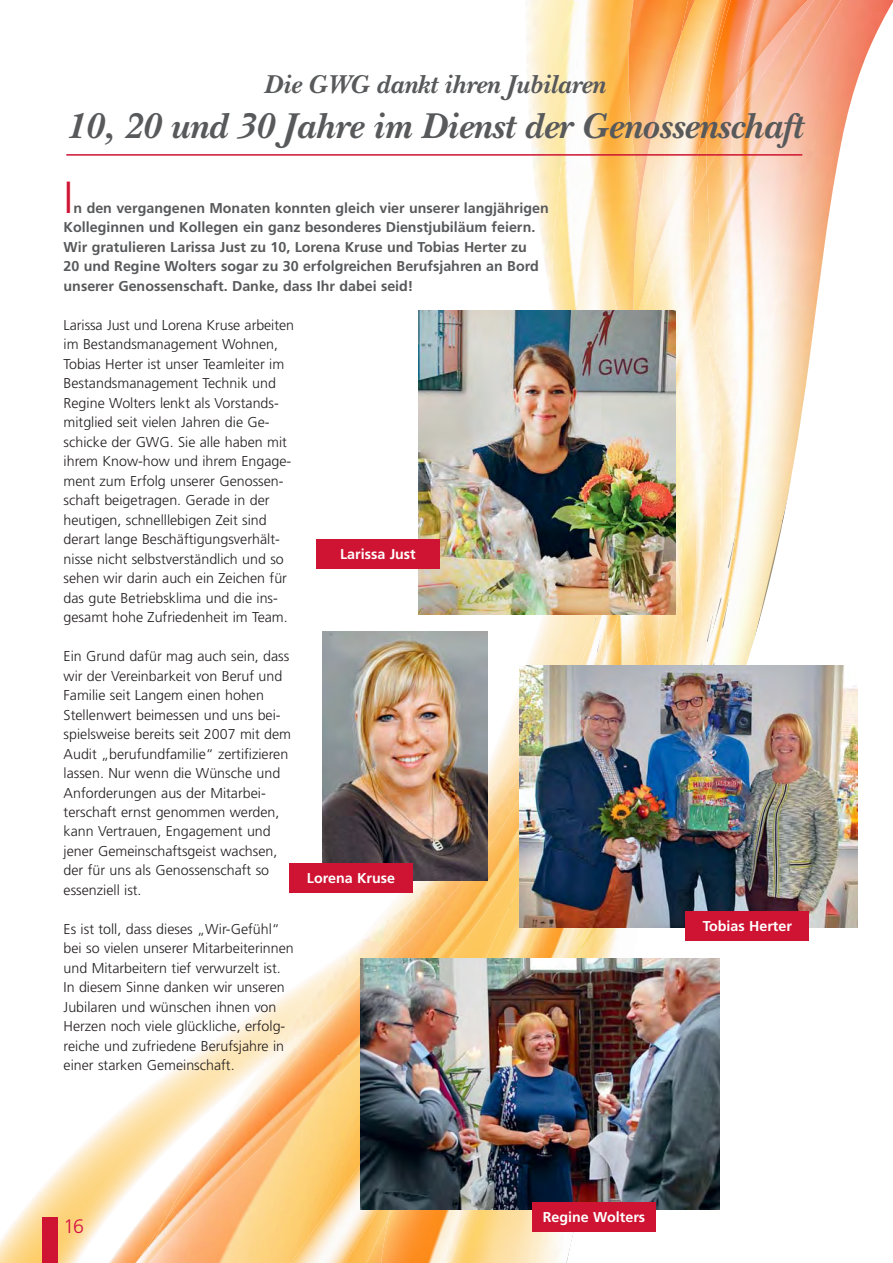
<style>
.page{position:relative;width:893px;height:1263px;background:#fff}
.page>*{position:absolute;margin:0;border:0;box-sizing:border-box;transform-origin:0 0}
.t1{font:300 45px "Frutiger";color:#ce1432}
.t2{font:italic 700 37.5px "New Baskerville";letter-spacing:-.005em;color:#58595b}
.t3{font:italic 700 27px "New Baskerville";letter-spacing:-.005em;color:#58595b}
.t4{font:300 19.5px "Frutiger";color:#d31145}
.t5{font:300 14.25px/19.5px "Frutiger";color:#231f20}
.t6{font:700 14.25px/19.5px "Frutiger";color:#58595b}
.t7{font:700 14.25px "Frutiger";color:#fff}
</style>
<div class="page">
<img style="left:739px;top:0;width:153px;height:887px">
<img style="left:526px;top:0;width:53px;height:299px">
<img style="left:551px;top:15px;width:32px;height:296px">
<img style="left:739px;top:0;width:115px;height:223px">
<img style="left:650px;top:267px;width:1px;height:19px">
<img style="left:583px;top:0;width:67px;height:311px">
<img style="left:628px;top:0;width:34px;height:199px">
<img style="left:634px;top:286px;width:17px;height:25px">
<img style="left:440px;top:615px;width:211px;height:648px">
<img style="left:0;top:1012px;width:260px;height:251px">
<img style="left:260px;top:892px;width:101px;height:148px">
<img style="left:319px;top:892px;width:42px;height:128px">
<img style="left:555px;top:615px;width:44px;height:50px">
<img style="left:353px;top:892px;width:45px;height:100px">
<img style="left:651px;top:86px;width:88px;height:579px">
<img style="left:722px;top:356px;width:17px;height:309px">
<img style="left:734px;top:0;width:24px;height:138px">
<img style="left:711px;top:198px;width:22px;height:79px">
<img style="left:653px;top:324px;width:69px;height:341px">
<img style="left:696px;top:231px;width:15px;height:160px">
<img style="left:599px;top:928px;width:52px;height:20px">
<img style="left:398px;top:675px;width:201px;height:284px">
<img style="left:260px;top:1040px;width:188px;height:223px">
<img style="left:599px;top:619px;width:4px;height:40px">
<img style="left:593px;top:655px;width:8px;height:10px">
<img style="left:663px;top:231px;width:10px;height:29px">
<img style="left:662px;top:0;width:67px;height:231px">
<img style="left:664px;top:238px;width:9px;height:73px">
<img style="left:734px;top:0;width:2px;height:80px">
<img style="left:675px;top:324px;width:31px;height:144px">
<img style="left:668px;top:468px;width:39px;height:197px">
<img style="left:674px;top:152px;width:24px;height:86px">
<img style="left:676px;top:0;width:58px;height:198px">
<img style="left:673px;top:195px;width:23px;height:189px">
<hr style="left:66px;top:154px;width:736px;height:2px;background:#ce1432">
<img style="left:418px;top:311px;width:257px;height:304px">
<img style="left:361px;top:959px;width:358px;height:251px">
<img style="left:520px;top:665px;width:337px;height:263px">
<img style="left:322px;top:632px;width:166px;height:248px">
<div style="left:316px;top:539px;width:123px;height:29px;background:#ce1432"></div>
<div style="left:685px;top:911px;width:124px;height:30px;background:#ce1432"></div>
<div style="left:289px;top:863px;width:123px;height:29px;background:#ce1432"></div>
<div style="left:532px;top:1202px;width:123px;height:30px;background:#ce1432"></div>
<div style="left:42px;top:1218px;width:15px;height:45px;background:#ce1432"></div>
<h3 class="t3" style="left:263px;top:72px;width:343px">Die GWG dankt ihren Jubilaren</h3>
<h2 class="t2" style="left:66px;top:109px;width:737px">10, 20 und 30 Jahre im Dienst der Genossenschaft</h2>
<h1 class="t1" style="left:64px;top:175px;width:11px">I</h1>
<p class="t6" style="left:64px;top:199px;width:486px;text-indent:10px">n den vergangenen Monaten konnten gleich vier unserer langjährigen Kolleginnen und Kollegen ein ganz besonderes Dienstjubiläum feiern.<br>Wir gratulieren Larissa Just zu 10, Lorena Kruse und Tobias Herter zu<br>20 und Regine Wolters sogar zu 30 erfolgreichen Berufsjahren an Bord unserer Genossenschaft. Danke, dass Ihr dabei seid!</p>
<p class="t5" style="left:64px;top:316px;width:232px">Larissa Just und Lorena Kruse arbeiten im Bestandsmanagement Wohnen, Tobias Herter ist unser Teamleiter im Bestandsmanagement Technik und Regine Wolters lenkt als Vorstands&shy;mitglied seit vielen Jahren die Ge&shy;schicke der GWG. Sie alle haben mit ihrem Know-how und ihrem Engage&shy;ment zum Erfolg unserer Genossen&shy;schaft beigetragen. Gerade in der heutigen, schnelllebigen Zeit sind derart lange Beschäftigungsverhält&shy;nisse nicht selbstverständlich und so sehen wir darin auch ein Zeichen für das gute Betriebsklima und die ins&shy;gesamt hohe Zufriedenheit im Team.</p>
<p class="t5" style="left:64px;top:647px;width:229px">Ein Grund dafür mag auch sein, dass wir der Vereinbarkeit von Beruf und Familie seit Langem einen hohen Stellenwert beimessen und uns bei&shy;spielsweise bereits seit 2007 mit dem Audit „berufundfamilie“ zertifizieren lassen. Nur wenn die Wünsche und Anforderungen aus der Mitarbei&shy;terschaft ernst genommen werden, kann Vertrauen, Engagement und jener Gemeinschaftsgeist wachsen, der für uns als Genossenschaft so essenziell ist.</p>
<p class="t5" style="left:64px;top:920px;width:232px">Es ist toll, dass dieses „Wir-Gefühl“ bei so vielen unserer Mitarbeiterinnen und Mitarbeitern tief verwurzelt ist.<br>In diesem Sinne danken wir unseren Jubilaren und wünschen ihnen von Herzen noch viele glückliche, erfolg&shy;reiche und zufriedene Berufsjahre in einer starken Gemeinschaft.</p>
<p class="t7" style="left:340px;top:547px;width:77px">Larissa Just</p>
<p class="t7" style="left:307px;top:871px;width:90px">Lorena Kruse</p>
<h3 class="t4" style="left:64px;top:1217px;width:22px">16</h3>
<p class="t7" style="left:543px;top:1210px;width:104px">Regine Wolters</p>
<p class="t7" style="left:702px;top:919px;width:91px">Tobias Herter</p>
</div>
